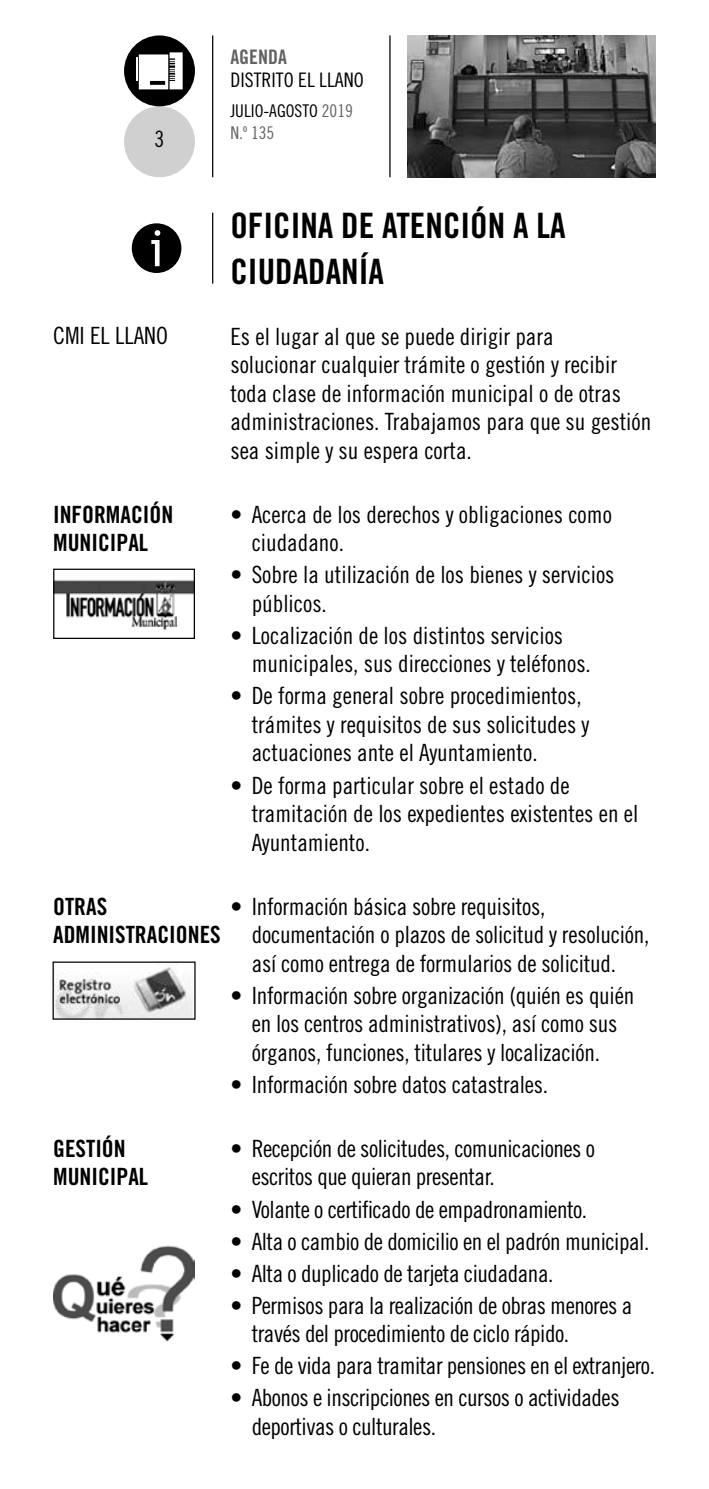
<style>
.page{position:relative;width:709px;height:1489px;background:#fff}
.page>*{position:absolute;margin:0;border:0;box-sizing:border-box;transform-origin:0 0}
.t1{font:35px/45.5px "Trade Gothic LT Std Bd Cn 20";color:#000}
.t2{font:23.75px/28.5px "Trade Gothic LT Std Cn 18";letter-spacing:-.01em;color:#000}
.t3{font:23.75px/28.5px "Trade Gothic LT Std Bd Cn 20";color:#000}
.t4{font:22.5px "Trade Gothic LT Std Cn 18";color:#000}
.t5{font:20px "Trade Gothic LT Std Cn 18";color:#000}
.t6{font:20px "Trade Gothic LT Std Bd Cn 20";color:#646363}
.t7{font:17.5px/22.5px "Trade Gothic LT Std Cn 18";color:#000}
.s1{color:#646363}
</style>
<div class="page">
<hr style="left:212px;top:35px;width:1px;height:142px;background:#000">
<hr style="left:389px;top:35px;width:1px;height:142px;background:#000">
<div style="left:124px;top:106px;width:71px;height:71px;background:#d0d0d0;border-radius:50%"></div>
<div style="left:124px;top:35px;width:71px;height:71px;background:#000;border-radius:50%"></div>
<svg style="left:139px;top:52px;width:44px;height:37px;background:#d5d5d5"></svg>
<hr style="left:136px;top:57px;width:2px;height:24px;background:#fff">
<hr style="left:212px;top:213px;width:1px;height:70px;background:#000">
<div style="left:132px;top:223px;width:49px;height:50px;background:#000;border-radius:50%"></div>
<svg style="left:151px;top:230px;width:9px;height:36px"></svg>
<img style="left:407px;top:35px;width:249px;height:142px">
<img style="left:55px;top:579px;width:138px;height:51px">
<div style="left:53px;top:568px;width:142px;height:71px;border:1px solid #000"></div>
<img style="left:54px;top:1245px;width:140px;height:97px">
<img style="left:55px;top:964px;width:138px;height:53px">
<div style="left:53px;top:961px;width:143px;height:58px;border:1px solid #000"></div>
<p class="t4" style="left:154px;top:126px;width:11px">3</p>
<p class="t6" style="left:230px;top:45px;width:58px">AGENDA</p>
<p class="t5" style="left:230px;top:68px;width:135px">DISTRITO EL LLANO</p>
<p class="t7" style="left:230px;top:99px;width:124px">JULIO-AGOSTO <span class="s1">2019<br>N.º 135</span></p>
<h1 class="t1" style="left:230px;top:202px;width:336px">OFICINA DE ATENCIÓN A LA<br>CIUDADANÍA</h1>
<p class="t2" style="left:53px;top:321px;width:116px">CMI EL LLANO</p>
<p class="t3" style="left:53px;top:499px;width:122px">INFORMACIÓN<br>MUNICIPAL</p>
<p class="t2" style="left:230px;top:321px;width:422px">Es el lugar al que se puede dirigir para<br>solucionar cualquier trámite o gestión y recibir toda clase de información municipal o de otras administraciones. Trabajamos para que su gestión sea simple y su espera corta.</p>
<p class="t2" style="left:252px;top:499px;width:362px;text-indent:-21px">• Acerca de los derechos y obligaciones como ciudadano.</p>
<p class="t2" style="left:252px;top:560px;width:364px;text-indent:-21px">• Sobre la utilización de los bienes y servicios públicos.</p>
<p class="t2" style="left:252px;top:621px;width:341px;text-indent:-21px">• Localización de los distintos servicios municipales, sus direcciones y teléfonos.</p>
<p class="t2" style="left:252px;top:681px;width:339px;text-indent:-21px">• De forma general sobre procedimientos, trámites y requisitos de sus solicitudes y actuaciones ante el Ayuntamiento.</p>
<p class="t2" style="left:252px;top:770px;width:388px;text-indent:-21px">• De forma particular sobre el estado de tramitación de los expedientes existentes en el<br>Ayuntamiento.</p>
<p class="t3" style="left:53px;top:891px;width:169px">OTRAS<br>ADMINISTRACIONES</p>
<p class="t2" style="left:252px;top:891px;width:399px;text-indent:-21px">• Información básica sobre requisitos, documentación o plazos de solicitud y resolución, así como entrega de formularios de solicitud.</p>
<p class="t2" style="left:230px;top:980px;width:405px;text-align:center">• Información sobre organización (quién es quién en los centros administrativos), así como sus órganos, funciones, titulares y localización.</p>
<p class="t2" style="left:230px;top:1069px;width:319px">• Información sobre datos catastrales.</p>
<p class="t3" style="left:53px;top:1133px;width:96px">GESTIÓN<br>MUNICIPAL</p>
<p class="t2" style="left:252px;top:1133px;width:345px;text-indent:-21px">• Recepción de solicitudes, comunicaciones o escritos que quieran presentar.</p>
<p class="t2" style="left:230px;top:1194px;width:358px">• Volante o certificado de empadronamiento.</p>
<p class="t2" style="left:230px;top:1226px;width:420px">• Alta o cambio de domicilio en el padrón municipal.</p>
<p class="t2" style="left:230px;top:1258px;width:324px">• Alta o duplicado de tarjeta ciudadana.</p>
<p class="t2" style="left:252px;top:1290px;width:382px;text-indent:-21px">• Permisos para la realización de obras menores a través del procedimiento de ciclo rápido.</p>
<p class="t2" style="left:230px;top:1351px;width:426px">• Fe de vida para tramitar pensiones en el extranjero.</p>
<p class="t2" style="left:252px;top:1383px;width:369px;text-indent:-21px">• Abonos e inscripciones en cursos o actividades deportivas o culturales.</p>
</div>
